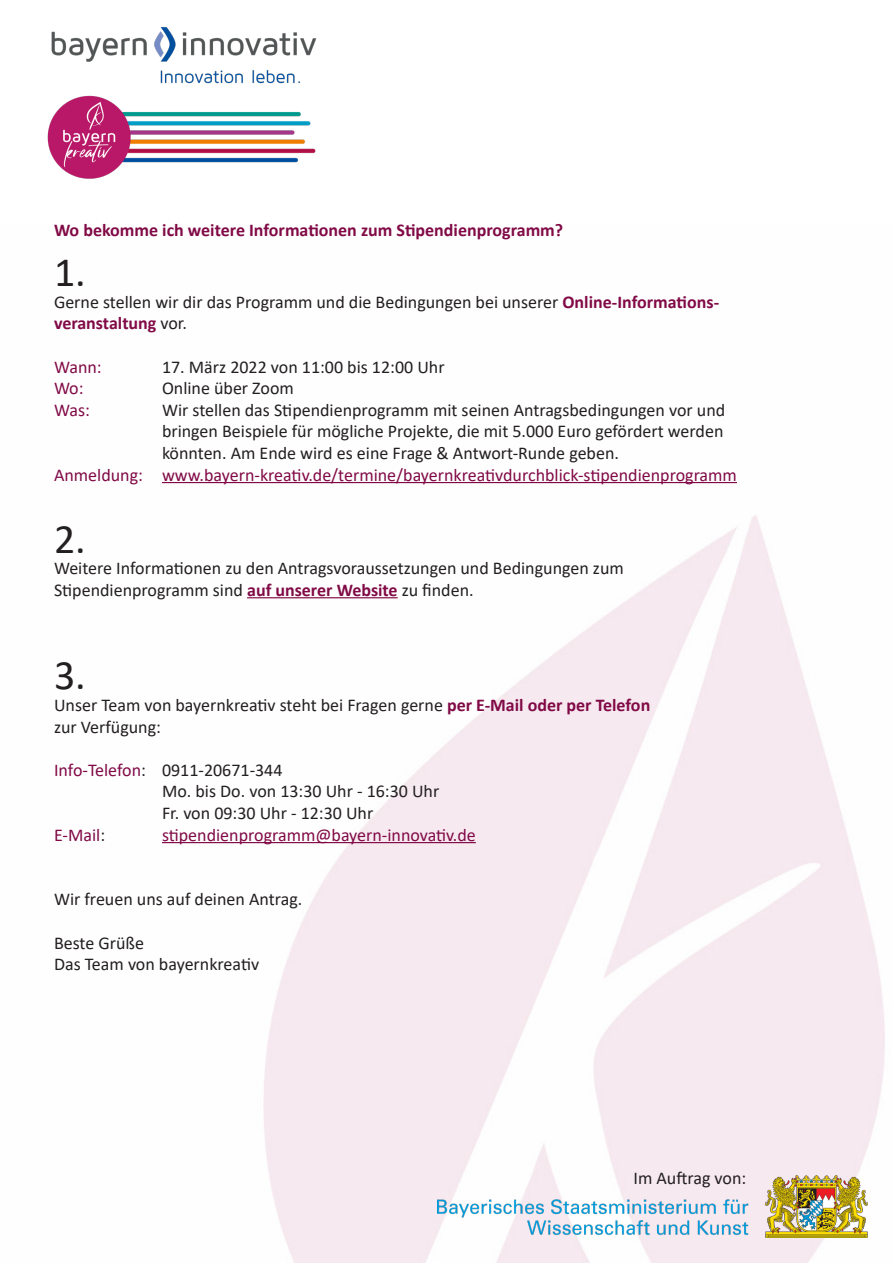
<style>
.page{position:relative;width:893px;height:1263px;background:#fff}
.page>*{position:absolute;margin:0;border:0;box-sizing:border-box;transform-origin:0 0}
.t1{font:42px "Calibri";color:#231f20}
.t2{font:18px/21.6px "Calibri";color:#231f20;text-align:justify}
.t3{font:18px "Calibri";color:#810a46}
.t4{font:700 18px "Calibri";color:#810a46}
.s1{font-weight:700;color:#810a46}
.s2{font-weight:400;color:#231f20}
.s3{color:#810a46}
.s4{color:#231f20}
</style>
<div class="page">
<img style="left:162px;top:483px;width:723px;height:780px">
<hr style="left:162px;top:482px;width:575px;height:1px;background:#810a46">
<hr style="left:247px;top:597px;width:151px;height:1px;background:#810a46">
<hr style="left:162px;top:842px;width:314px;height:1px;background:#810a46">
<img style="left:47px;top:27px;width:270px;height:152px">
<img style="left:438px;top:1175px;width:429px;height:62px">
<p class="t4" style="left:54px;top:217px;width:511px">Wo bekomme ich weitere Informationen zum Stipendienprogramm?</p>
<p class="t1" style="left:54px;top:243px;width:33px">1.</p>
<p class="t2" style="left:54px;top:290px;width:667px">Gerne stellen wir dir das Programm und die Bedingungen bei unserer <span class="s1">Online-Informations-</span></p>
<p class="t4" style="left:54px;top:311px;width:134px">veranstaltung <span class="s2">vor.</span></p>
<p class="t3" style="left:54px;top:354px;width:49px">Wann:</p>
<p class="t2" style="left:162px;top:355px;width:284px">17. März 2022 von 11:00 bis 12:00 Uhr</p>
<p class="t3" style="left:54px;top:376px;width:31px">Wo:</p>
<p class="t2" style="left:162px;top:377px;width:133px">Online über Zoom</p>
<p class="t3" style="left:54px;top:397px;width:37px">Was:</p>
<p class="t2" style="left:162px;top:398px;width:565px">Wir stellen das Stipendienprogramm mit seinen Antragsbedingungen vor und bringen Beispiele für mögliche Projekte, die mit 5.000 Euro gefördert werden könnten. Am Ende wird es eine Frage &amp; Antwort-Runde geben.</p>
<p class="t3" style="left:54px;top:462px;width:684px">Anmeldung: www.bayern-kreativ.de/termine/bayernkreativdurchblick-stipendienprogramm</p>
<p class="t1" style="left:54px;top:509px;width:33px">2.</p>
<p class="t2" style="left:54px;top:557px;width:571px">Weitere Informationen zu den Antragsvoraussetzungen und Bedingungen zum</p>
<p class="t2" style="left:54px;top:578px;width:421px">Stipendienprogramm sind <span class="s1">auf unserer Website</span> zu finden.</p>
<p class="t1" style="left:54px;top:646px;width:33px">3.</p>
<p class="t2" style="left:54px;top:694px;width:598px">Unser Team von bayernkreativ steht bei Fragen gerne <span class="s1">per E-Mail oder per Telefon</span></p>
<p class="t2" style="left:54px;top:715px;width:109px">zur Verfügung:</p>
<p class="t2" style="left:54px;top:758px;width:230px"><span class="s3">Info-Telefon</span>: 0911-20671-344</p>
<p class="t2" style="left:162px;top:780px;width:279px">Mo. bis Do. von 13:30 Uhr - 16:30 Uhr</p>
<p class="t2" style="left:162px;top:802px;width:213px">Fr. von 09:30 Uhr - 12:30 Uhr</p>
<p class="t3" style="left:54px;top:822px;width:53px">E-Mail<span class="s4">:</span></p>
<p class="t3" style="left:162px;top:822px;width:315px">stipendienprogramm@bayern-innovativ.de</p>
<p class="t2" style="left:54px;top:888px;width:250px">Wir freuen uns auf deinen Antrag.</p>
<p class="t2" style="left:54px;top:931px;width:91px">Beste Grüße</p>
<p class="t2" style="left:54px;top:953px;width:207px">Das Team von bayernkreativ</p>
<p class="t2" style="left:633px;top:1166px;width:114px">Im Auftrag von:</p>
</div>
